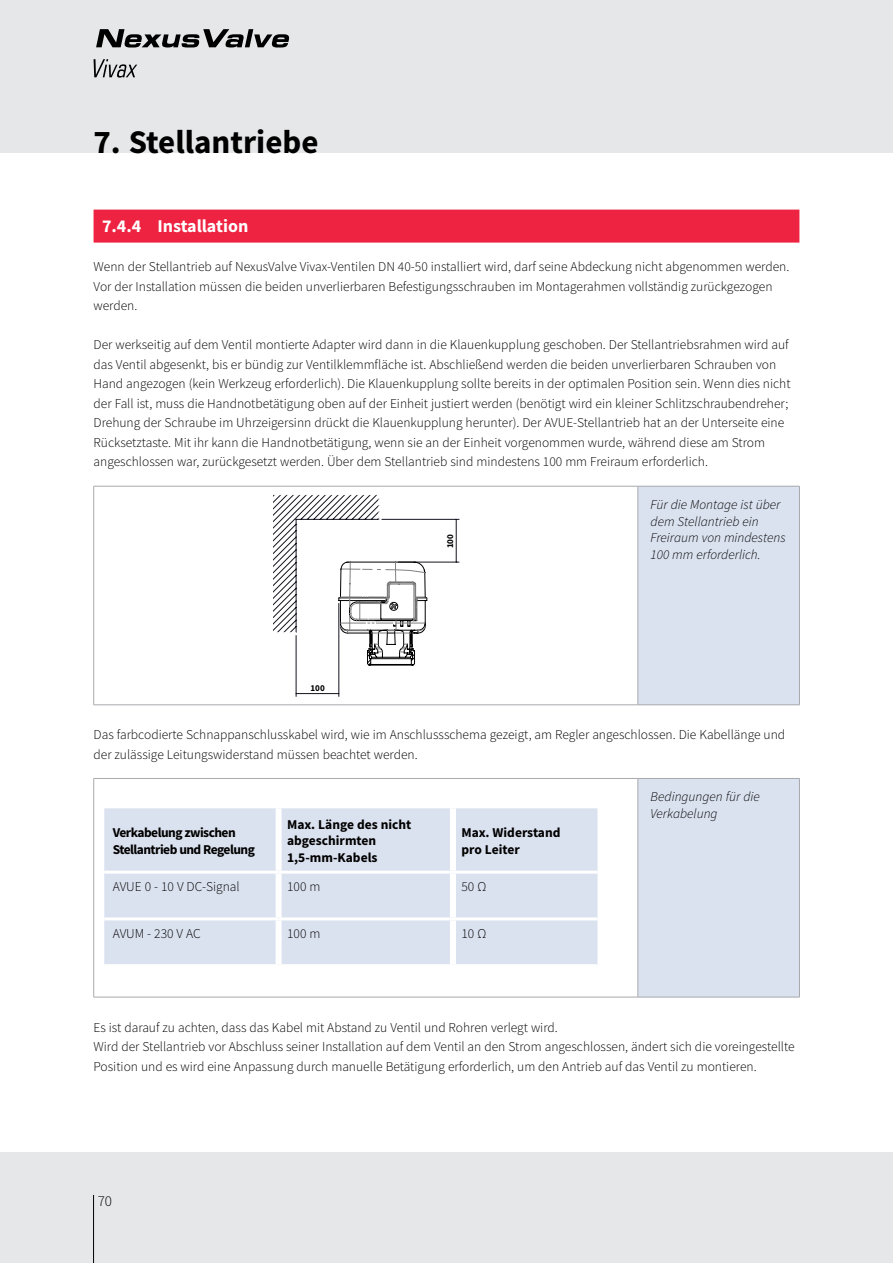
<style>
.page{position:relative;width:893px;height:1263px;background:#fff}
.page>*{position:absolute;margin:0;border:0;box-sizing:border-box;transform-origin:0 0}
.t1{font:700 33px "Source Sans Pro";color:#000}
.t2{font:700 18px "Source Sans Pro";color:#fff}
.t3{font:300 15px "Source Sans Pro";color:#000}
.t4{font:300 13.5px/19.5px "Source Sans Pro";color:#000}
.t5{font:italic 300 13.5px/16.5px "Source Sans Pro";color:#000}
.t6{font:700 13.5px/16.5px "Source Sans Pro";color:#000}
.t7{font:700 13.5px/16.5px "Source Sans Pro";letter-spacing:-.04em;color:#000}
.t8{font:700 9px "Source Sans Pro";color:#000}
</style>
<div class="page">
<div style="left:0;top:1152px;width:893px;height:111px;background:#e6e7e8"></div>
<hr style="left:93px;top:1195px;width:1px;height:68px;background:#000">
<div style="left:0;top:0;width:893px;height:153px;background:#e6e7e8"></div>
<svg style="left:96px;top:29px;width:193px;height:18px"></svg>
<svg style="left:94px;top:59px;width:43px;height:19px"></svg>
<div style="left:94px;top:210px;width:705px;height:33px;background:#ee2341"></div>
<div style="left:638px;top:486px;width:161px;height:219px;background:#dbe2ef"></div>
<hr style="left:94px;top:486px;width:544px;height:1px;background:#a7a9ac">
<hr style="left:93px;top:486px;width:1px;height:219px;background:#a7a9ac">
<hr style="left:638px;top:486px;width:162px;height:1px;background:#a7a9ac">
<hr style="left:638px;top:486px;width:1px;height:219px;background:#a7a9ac">
<hr style="left:799px;top:486px;width:1px;height:219px;background:#a7a9ac">
<hr style="left:94px;top:704px;width:544px;height:1px;background:#a7a9ac">
<hr style="left:638px;top:704px;width:162px;height:1px;background:#a7a9ac">
<svg style="left:273px;top:494px;width:186px;height:203px"></svg>
<div style="left:638px;top:778px;width:161px;height:219px;background:#dbe2ef"></div>
<hr style="left:94px;top:778px;width:544px;height:1px;background:#a7a9ac">
<hr style="left:93px;top:779px;width:1px;height:218px;background:#a7a9ac">
<hr style="left:638px;top:778px;width:162px;height:1px;background:#a7a9ac">
<hr style="left:638px;top:779px;width:1px;height:218px;background:#a7a9ac">
<hr style="left:799px;top:779px;width:1px;height:218px;background:#a7a9ac">
<hr style="left:94px;top:997px;width:544px;height:1px;background:#a7a9ac">
<hr style="left:638px;top:997px;width:162px;height:1px;background:#a7a9ac">
<div style="left:104px;top:808px;width:493px;height:156px;background:#dbe2ef"></div>
<div style="left:276px;top:808px;width:6px;height:63px;background:#fff"></div>
<div style="left:276px;top:874px;width:6px;height:43px;background:#fff"></div>
<div style="left:276px;top:920px;width:6px;height:44px;background:#fff"></div>
<hr style="left:104px;top:871px;width:175px;height:3px;background:#fff">
<hr style="left:104px;top:917px;width:175px;height:3px;background:#fff">
<div style="left:450px;top:808px;width:6px;height:63px;background:#fff"></div>
<div style="left:450px;top:874px;width:6px;height:43px;background:#fff"></div>
<div style="left:450px;top:920px;width:6px;height:44px;background:#fff"></div>
<hr style="left:279px;top:871px;width:174px;height:3px;background:#fff">
<hr style="left:453px;top:871px;width:144px;height:3px;background:#fff">
<hr style="left:279px;top:917px;width:174px;height:3px;background:#fff">
<hr style="left:453px;top:917px;width:144px;height:3px;background:#fff">
<h1 class="t1" style="left:94px;top:120px;width:226px">7. Stellantriebe</h1>
<h2 class="t2" style="left:102px;top:214px;width:148px">7.4.4 Installation</h2>
<p class="t4" style="left:94px;top:257px;width:697px">Wenn der Stellantrieb auf NexusValve Vivax-Ventilen DN 40-50 installiert wird, darf seine Abdeckung nicht abgenommen werden.<br>Vor der Installation müssen die beiden unverlierbaren Befestigungsschrauben im Montagerahmen vollständig zurückgezogen werden.</p>
<p class="t4" style="left:94px;top:335px;width:698px">Der werkseitig auf dem Ventil montierte Adapter wird dann in die Klauenkupplung geschoben. Der Stellantriebsrahmen wird auf das Ventil abgesenkt, bis er bündig zur Ventilklemmfläche ist. Abschließend werden die beiden unverlierbaren Schrauben von Hand angezogen (kein Werkzeug erforderlich). Die Klauenkupplung sollte bereits in der optimalen Position sein. Wenn dies nicht der Fall ist, muss die Handnotbetätigung oben auf der Einheit justiert werden (benötigt wird ein kleiner Schlitzschraubendreher; Drehung der Schraube im Uhrzeigersinn drückt die Klauenkupplung herunter). Der AVUE-Stellantrieb hat an der Unterseite eine Rücksetztaste. Mit ihr kann die Handnotbetätigung, wenn sie an der Einheit vorgenommen wurde, während diese am Strom angeschlossen war, zurückgesetzt werden. Über dem Stellantrieb sind mindestens 100 mm Freiraum erforderlich.</p>
<p class="t8" style="left:311px;top:681px;width:16px">100</p>
<p class="t8" style="left:444px;top:548px;width:16px;rotate:-90deg">100</p>
<p class="t5" style="left:651px;top:496px;width:136px">Für die Montage ist über dem Stellantrieb ein<br>Freiraum von mindestens<br>100 mm erforderlich.</p>
<p class="t4" style="left:94px;top:725px;width:693px">Das farbcodierte Schnappanschlusskabel wird, wie im Anschlussschema gezeigt, am Regler angeschlossen. Die Kabellänge und der zulässige Leitungswiderstand müssen beachtet werden.</p>
<p class="t7" style="left:113px;top:824px;width:144px">Verkabelung zwischen<br>Stellantrieb und Regelung</p>
<p class="t6" style="left:287px;top:816px;width:126px">Max. Länge des nicht abgeschirmten<br>1,5-mm-Kabels</p>
<p class="t6" style="left:461px;top:824px;width:101px">Max. Widerstand pro Leiter</p>
<p class="t4" style="left:113px;top:876px;width:128px">AVUE 0 - 10 V DC-Signal</p>
<p class="t4" style="left:287px;top:876px;width:35px">100 m</p>
<p class="t4" style="left:461px;top:876px;width:26px">50 Ω</p>
<p class="t4" style="left:113px;top:923px;width:90px">AVUM - 230 V AC</p>
<p class="t4" style="left:287px;top:923px;width:35px">100 m</p>
<p class="t4" style="left:461px;top:923px;width:26px">10 Ω</p>
<p class="t5" style="left:651px;top:789px;width:111px">Bedingungen für die<br>Verkabelung</p>
<p class="t4" style="left:94px;top:1017px;width:703px">Es ist darauf zu achten, dass das Kabel mit Abstand zu Ventil und Rohren verlegt wird.<br>Wird der Stellantrieb vor Abschluss seiner Installation auf dem Ventil an den Strom angeschlossen, ändert sich die voreingestellte<br>Position und es wird eine Anpassung durch manuelle Betätigung erforderlich, um den Antrieb auf das Ventil zu montieren.</p>
<p class="t3" style="left:98px;top:1192px;width:16px">70</p>
</div>
